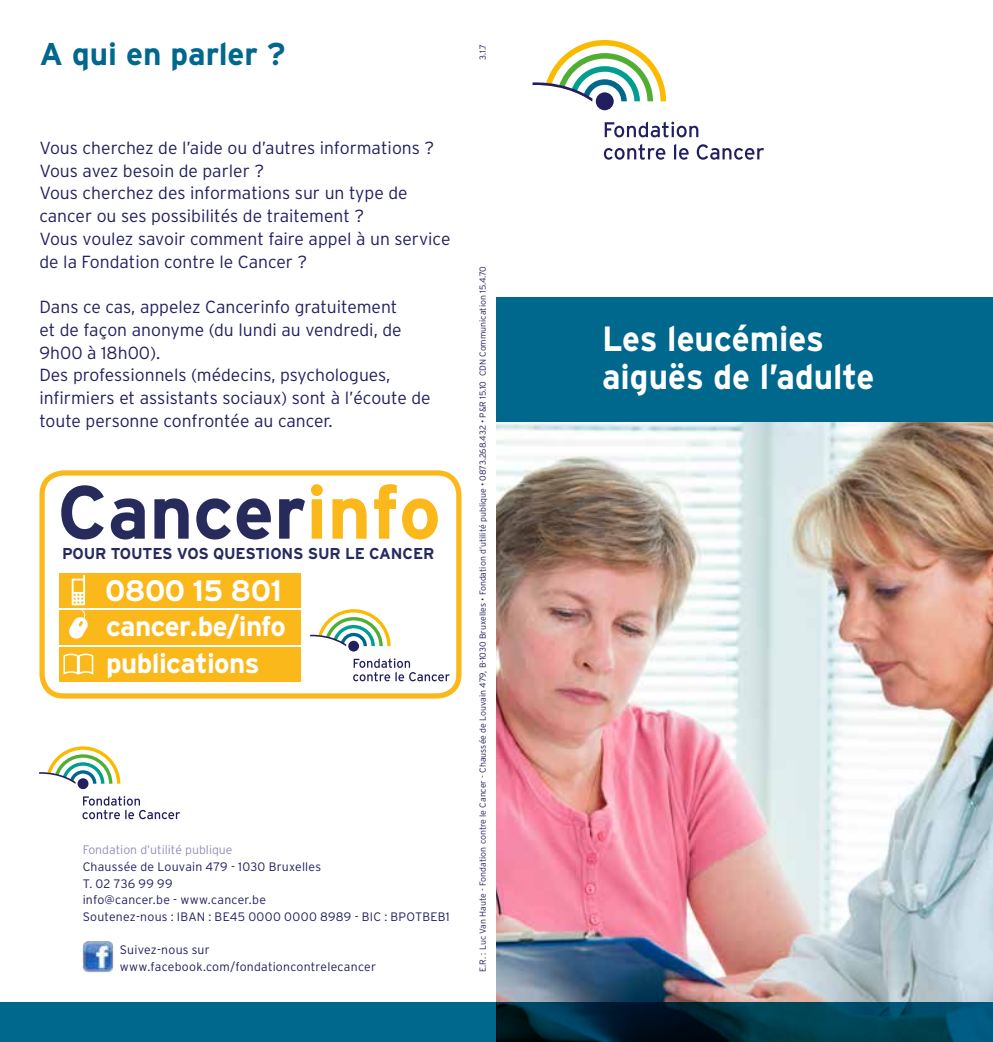
<style>
.page{position:relative;width:993px;height:1042px;background:#fff}
.page>*{position:absolute;margin:0;border:0;box-sizing:border-box;transform-origin:0 0}
.t1{font:700 35px/38.5px "Interstate";color:#fff;scale:.95 1}
.t2{font:700 31.5px "Interstate";letter-spacing:-.005em;color:#00678d}
.t3{font:700 29.57px "Interstate";letter-spacing:-.02em;color:#fff}
.t4{font:700 27.65px "Interstate";letter-spacing:-.02em;color:#fff}
.t5{font:300 17.5px/22.8px "Interstate";color:#211f5e}
.t6{font:700 15.75px "Interstate";letter-spacing:-.01em;color:#272b5c}
.t7{font:300 12.25px/16.6px "Interstate";letter-spacing:.02em;color:#211f5e}
.t8{font:300 12.25px "Interstate";color:#948fb6}
.t9{font:300 8.75px "Interstate";color:#211f5e}
</style>
<div class="page">
<img style="left:496px;top:422px;width:496px;height:580px">
<div style="left:0;top:1002px;width:496px;height:40px;background:#00678d"></div>
<svg style="left:496px;top:1002px;width:496px;height:40px;background:#003346"></svg>
<div style="left:496px;top:298px;width:496px;height:124px;background:#00678d"></div>
<svg style="left:604px;top:122px;width:94px;height:15px"></svg>
<svg style="left:603px;top:144px;width:62px;height:16px"></svg>
<svg style="left:674px;top:144px;width:14px;height:16px"></svg>
<svg style="left:696px;top:144px;width:67px;height:16px"></svg>
<div style="left:595px;top:92px;width:18px;height:18px;background:#211f5e;border-radius:50%"></div>
<svg style="left:532px;top:40px;width:134px;height:62px"></svg>
<div style="left:39px;top:470px;width:422px;height:228px;border:5px solid #fbb81b;border-radius:22px"></div>
<div style="left:59px;top:610px;width:241px;height:34px;background:#fbb81b"></div>
<div style="left:59px;top:647px;width:241px;height:34px;background:#fbb81b"></div>
<div style="left:59px;top:573px;width:241px;height:34px;background:#fbb81b"></div>
<svg style="left:68px;top:575px;width:21px;height:64px"></svg>
<svg style="left:311px;top:484px;width:126px;height:55px"></svg>
<svg style="left:61px;top:485px;width:244px;height:54px"></svg>
<svg style="left:63px;top:653px;width:30px;height:22px"></svg>
<svg style="left:353px;top:658px;width:96px;height:23px"></svg>
<div style="left:348px;top:641px;width:11px;height:10px;background:#211f5e;border-radius:50%"></div>
<svg style="left:310px;top:609px;width:80px;height:37px"></svg>
<img style="left:83px;top:941px;width:31px;height:31px">
<svg style="left:82px;top:796px;width:98px;height:23px"></svg>
<div style="left:78px;top:778px;width:10px;height:11px;background:#211f5e;border-radius:50%"></div>
<svg style="left:39px;top:746px;width:81px;height:38px"></svg>
<h2 class="t2" style="left:39px;top:34px;width:247px">A qui en parler ?</h2>
<p class="t5" style="left:39px;top:136px;width:412px">Vous cherchez de l’aide ou d’autres informations ?<br>Vous avez besoin de parler ?<br>Vous cherchez des informations sur un type de cancer ou ses possibilités de traitement ?<br>Vous voulez savoir comment faire appel à un service de la Fondation contre le Cancer ?</p>
<p class="t5" style="left:39px;top:295px;width:392px">Dans ce cas, appelez Cancerinfo gratuitement<br>et de façon anonyme (du lundi au vendredi, de 9h00 à 18h00).<br>Des professionnels (médecins, psychologues, infirmiers et assistants sociaux) sont à l’écoute de toute personne confrontée au cancer.</p>
<p class="t6" style="left:62px;top:544px;width:374px">POUR TOUTES VOS QUESTIONS SUR LE CANCER</p>
<h3 class="t3" style="left:105px;top:572px;width:178px">0800 15 801</h3>
<h3 class="t4" style="left:106px;top:610px;width:181px">cancer be/info</h3>
<h3 class="t4" style="left:190px;top:610px;width:9px">.</h3>
<h3 class="t4" style="left:106px;top:646px;width:155px">publications</h3>
<p class="t8" style="left:83px;top:842px;width:151px">Fondation d’utilité publique</p>
<p class="t7" style="left:83px;top:858px;width:368px">Chaussée de Louvain 479 - 1030 Bruxelles<br>T. 02 736 99 99<br>info@cancer.be - www.cancer.be<br>Soutenez-nous : IBAN : BE45 0000 0000 8989 - BIC : BPOTBEB1</p>
<p class="t7" style="left:120px;top:941px;width:257px">Suivez-nous sur www.facebook.com/fondationcontrelecancer</p>
<p class="t9" style="left:477px;top:60px;width:17px;rotate:-90deg">3.1.7</p>
<p class="t9" style="left:477px;top:972px;width:707px;rotate:-90deg">E.R. : Luc Van Haute - Fondation contre le Cancer - Chaussée de Louvain 479, B-1030 Bruxelles • Fondation d’utilité publique • 0873.268.432 • P&amp;R 15.10 CDN Communication 15.4.70</p>
<h1 class="t1" style="left:602px;top:319px;width:288px">Les leucémies aiguës de l’adulte</h1>
</div>
